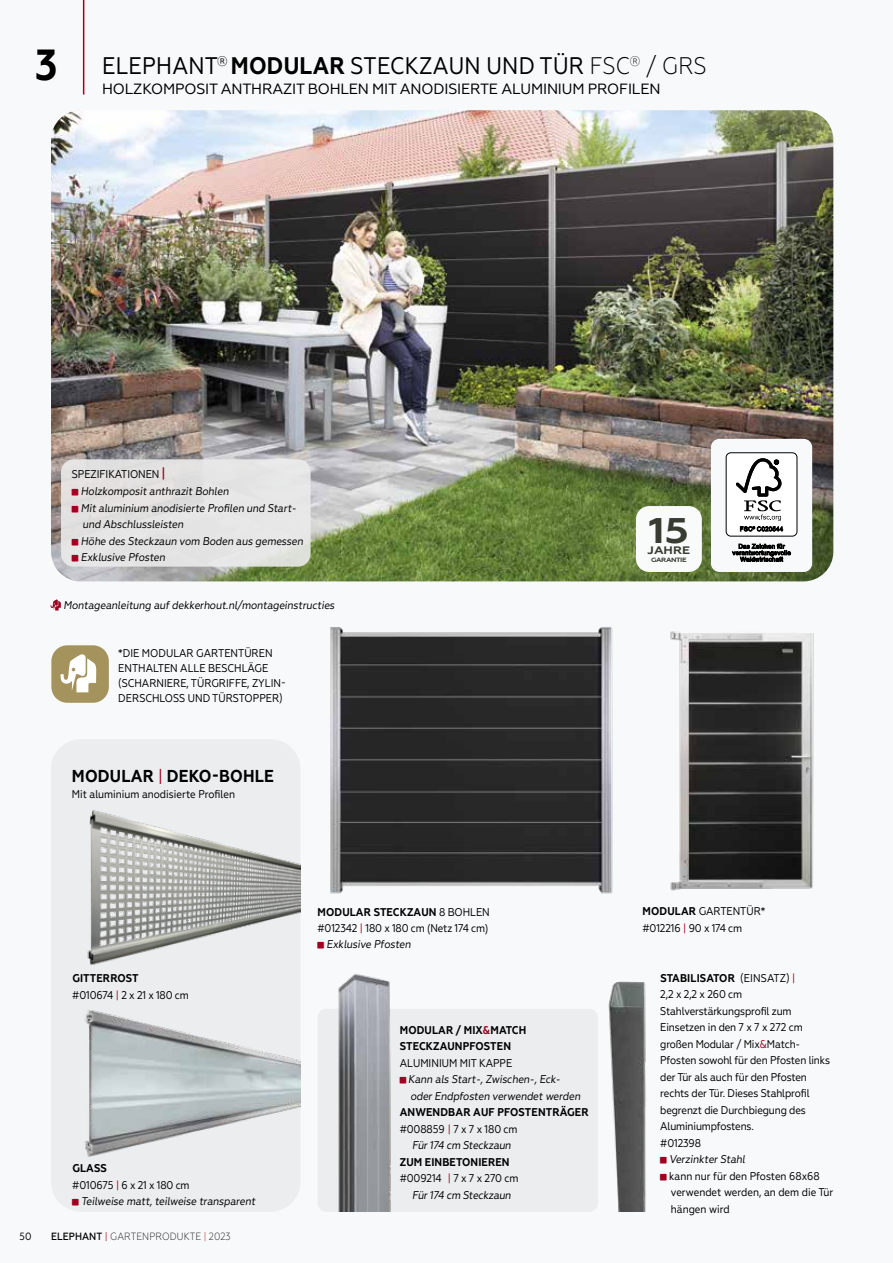
<style>
.page{position:relative;width:893px;height:1263px;background:#f8f9fa}
.page>*{position:absolute;margin:0;border:0;box-sizing:border-box;transform-origin:0 0}
.t1{font:700 condensed 43.5px "Geometria";color:#000}
.t2{font:700 35.7px "Geometria";color:#383b31;scale:1.15 1}
.t3{font:condensed 24px "Geometria";letter-spacing:.01em;color:#000}
.t4{font:700 condensed 17.25px "Geometria";letter-spacing:.01em;color:#000}
.t5{font:condensed 14.85px "Geometria";letter-spacing:-.01em;color:#000;scale:1.11 1}
.t6{font:condensed 11.25px/16.6px "Geometria";letter-spacing:-.01em;color:#000}
.t7{font:700 condensed 11.25px/16.5px "Geometria";letter-spacing:.01em;color:#000}
.t8{font:700 10.8px "Geometria";color:#383b31;scale:1.15 1}
.t9{font:300 condensed 10.5px "Geometria";letter-spacing:.01em;color:#292929}
.t10{font:condensed 10.5px "Geometria";color:#000}
.t11{font:700 6.15px "Geometria";letter-spacing:-.06em;color:#383b31;scale:1.15 1}
.s1{font-weight:700}
.s2{font-weight:300}
.s3{font-weight:700;font-size:14.1px;color:#a00022}
.s4{font-weight:400;color:#a00022}
.s5{color:#a00022}
.s6{font-weight:400}
.s7{font-weight:500;color:#000}
.s8{font-weight:400;color:#a7312b}
.s9{color:#a7312b}
</style>
<div class="page">
<svg style="left:51px;top:645px;width:58px;height:58px"></svg>
<img style="left:51px;top:110px;width:782px;height:471px">
<hr style="left:83px;top:0;width:1px;height:95px;background:#a00022">
<svg style="left:636px;top:506px;width:66px;height:66px"></svg>
<div style="left:711px;top:439px;width:101px;height:133px;background:#f8f9fa;border-radius:9px"></div>
<div style="left:725px;top:452px;width:73px;height:85px;background:#fff;border-radius:4px"></div>
<div style="left:726px;top:452px;width:71px;height:84px;border:1px solid #000;border-radius:5px"></div>
<svg style="left:736px;top:458px;width:47px;height:73px"></svg>
<svg style="left:732px;top:544px;width:59px;height:19px"></svg>
<div style="left:61px;top:459px;width:250px;height:108px;background:#e5e4e4;border-radius:13px"></div>
<div style="left:51px;top:739px;width:249px;height:473px;background:#ecedee;border-radius:30px"></div>
<img style="left:87px;top:810px;width:213px;height:155px">
<img style="left:84px;top:1010px;width:216px;height:147px">
<img style="left:330px;top:627px;width:283px;height:267px">
<img style="left:670px;top:631px;width:144px;height:260px">
<div style="left:317px;top:1009px;width:281px;height:203px;background:#ecedee;border-radius:9px"></div>
<img style="left:338px;top:974px;width:53px;height:238px">
<img style="left:608px;top:981px;width:38px;height:231px">
<svg style="left:51px;top:599px;width:10px;height:11px"></svg>
<h1 class="t1" style="left:35px;top:40px;width:24px">3</h1>
<h3 class="t3" style="left:102px;top:52px;width:606px">ELEPHANT<sup>®</sup> <span class="s1">MODULAR</span> STECKZAUN UND TÜR <span class="s2">FSC</span><sup>®</sup> <span class="s2">/ GRS</span></h3>
<h3 class="t5" style="left:102px;top:80px;width:504px">HOLZKOMPOSIT ANTHRAZIT BOHLEN MIT ANODISIERTE ALUMINIUM PROFILEN</h3>
<p class="t6" style="left:81px;top:466px;width:226px;text-indent:-9px">SPEZIFIKATIONEN <span class="s3">|<br></span>Holzkomposit anthrazit Bohlen<br>Mit aluminium anodisierte Profilen und Start&shy;und Abschlussleisten<br>Höhe des Steckzaun vom Boden aus gemessen<br>Exklusive Pfosten</p>
<p class="t6" style="left:64px;top:597px;width:274px">Montageanleitung auf dekkerhout.nl/montageinstructies</p>
<p class="t6" style="left:118px;top:646px;width:169px;line-height:15px">*DIE MODULAR GARTENTÜREN<br>ENTHALTEN ALLE BESCHLÄGE (SCHARNIERE, TÜRGRIFFE, ZYLIN-<br>DERSCHLOSS UND TÜRSTOPPER)</p>
<h3 class="t4" style="left:72px;top:765px;width:204px">MODULAR <span class="s4">|</span> DEKO-BOHLE</h3>
<p class="t6" style="left:72px;top:786px;width:165px">Mit aluminium anodisierte Profilen</p>
<p class="t6" style="left:72px;top:970px;width:118px"><span class="s1">GITTERROST<br></span>#010674 <span class="s5">|</span> 2 x 21 x 180 cm</p>
<p class="t7" style="left:72px;top:1160px;width:36px">GLASS</p>
<p class="t6" style="left:72px;top:1176px;width:119px">#010675 <span class="s5">|</span> 6 x 21 x 180 cm</p>
<p class="t6" style="left:81px;top:1193px;width:177px">Teilweise matt, teilweise transparent</p>
<p class="t7" style="left:318px;top:903px;width:174px">MODULAR STECKZAUN <span class="s6">8 BOHLEN</span></p>
<p class="t6" style="left:317px;top:920px;width:172px">#012342 <span class="s5">|</span> 180 x 180 cm (Netz 174 cm)</p>
<p class="t6" style="left:326px;top:936px;width:88px">Exklusive Pfosten</p>
<p class="t7" style="left:400px;top:1022px;width:128px">MODULAR / MIX<span class="s5">&amp;</span>MATCH<br>STECKZAUNPFOSTEN</p>
<p class="t6" style="left:408px;top:1055px;width:175px;text-indent:-8px">ALUMINIUM MIT KAPPE<br>Kann als Start-, Zwischen-, Eck&shy;oder Endpfosten verwendet werden</p>
<p class="t7" style="left:400px;top:1104px;width:190px">ANWENDBAR AUF PFOSTENTRÄGER</p>
<p class="t6" style="left:400px;top:1121px;width:119px">#008859 <span class="s5">|</span> 7 x 7 x 180 cm</p>
<p class="t6" style="left:412px;top:1137px;width:102px">Für174 cm Steckzaun</p>
<p class="t7" style="left:400px;top:1154px;width:111px">ZUM EINBETONIEREN</p>
<p class="t6" style="left:400px;top:1170px;width:120px">#009214 <span class="s5">|</span> 7 x 7 x 270 cm</p>
<p class="t6" style="left:412px;top:1187px;width:102px">Für174 cm Steckzaun</p>
<h2 class="t2" style="left:649px;top:509px;width:36px">15</h2>
<p class="t11" style="left:651px;top:556px;width:32px">GARANTIE</p>
<p class="t8" style="left:648px;top:544px;width:38px">JAHRE</p>
<p class="t6" style="left:642px;top:903px;width:124px"><span class="s1">MODULAR</span> GARTENTÜR* #012216 <span class="s5">|</span> 90 x 174 cm</p>
<p class="t7" style="left:660px;top:970px;width:136px">STABILISATOR <span class="s6">(EINSATZ)</span> <span class="s4">|</span></p>
<p class="t6" style="left:660px;top:986px;width:83px">2,2 x 2,2 x 260 cm</p>
<p class="t6" style="left:660px;top:1002px;width:133px">Stahlverstärkungsprofil zum</p>
<p class="t6" style="left:660px;top:1019px;width:144px">Einsetzen in den 7 x 7 x 272 cm</p>
<p class="t6" style="left:660px;top:1035px;width:142px">großen Modular / Mix<span class="s5">&amp;</span>Match-</p>
<p class="t6" style="left:660px;top:1052px;width:171px">Pfosten sowohl für den Pfosten links</p>
<p class="t6" style="left:660px;top:1068px;width:148px">der Tür als auch für den Pfosten</p>
<p class="t6" style="left:660px;top:1085px;width:151px">rechts der Tür. Dieses Stahlprofil</p>
<p class="t6" style="left:660px;top:1101px;width:147px">begrenzt die Durchbiegung des</p>
<p class="t6" style="left:660px;top:1118px;width:95px">Aluminiumpfostens.</p>
<p class="t6" style="left:660px;top:1134px;width:42px">#012398</p>
<p class="t6" style="left:669px;top:1151px;width:79px">Verzinkter Stahl</p>
<p class="t6" style="left:669px;top:1167px;width:152px">kann nur für den Pfosten 68x68</p>
<p class="t6" style="left:671px;top:1184px;width:164px">verwendet werden, an dem die Tür</p>
<p class="t6" style="left:671px;top:1200px;width:60px">hängen wird</p>
<p class="t10" style="left:20px;top:1230px;width:13px">50</p>
<p class="t9" style="left:51px;top:1230px;width:181px"><span class="s7">ELEPHANT</span> <span class="s8">|</span> GARTENPRODUKTE <span class="s9">|</span> 2023</p>
</div>
